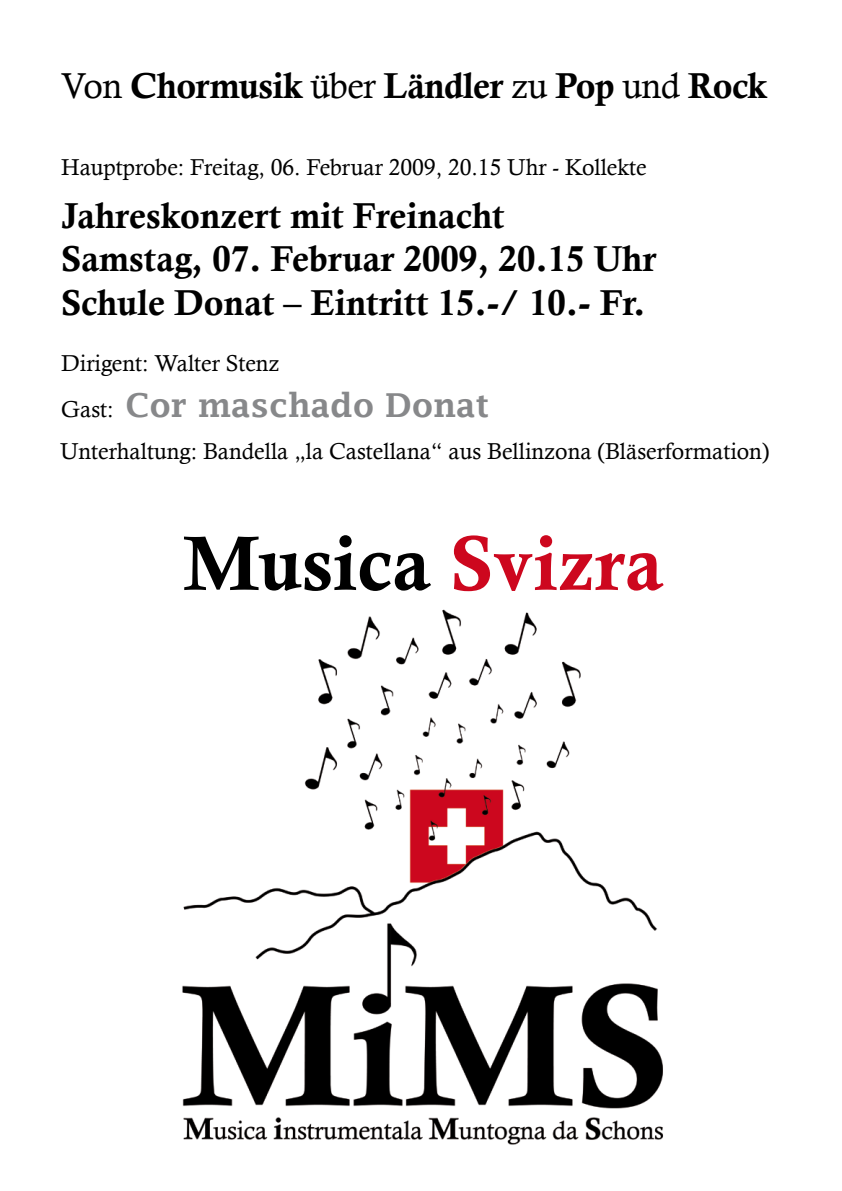
<style>
.page{position:relative;width:842px;height:1191px;background:#fff}
.page>*{position:absolute;margin:0;border:0;box-sizing:border-box;transform-origin:0 0}
.t1{font:77.1px "Calis MT Bol";color:#000}
.t2{font:36px/43.2px "Calis MT Bol";color:#000}
.t3{font:36px "Calis MT Bol";letter-spacing:-.02em;color:#000}
.t4{font:600 33px "Lucida Fax";color:#87888a}
.t5{font:23px "Calisto";color:#000}
.s1{font-family:"Calisto"}
.s2{font-family:"Calisto";font-weight:400;font-size:23px;color:#000}
.s3{color:#cd071e}
</style>
<div class="page">
<img style="left:182px;top:609px;width:482px;height:536px">
<h2 class="t3" style="left:61px;top:65px;width:707px"><span class="s1">Von</span> Chormusik <span class="s1">über</span> Ländler <span class="s1">zu</span> Pop <span class="s1">und</span> Rock</h2>
<p class="t5" style="left:61px;top:154px;width:587px">Hauptprobe: Freitag, 06. Februar 2009, 20.15 Uhr - Kollekte</p>
<h2 class="t2" style="left:61px;top:194px;width:597px">Jahreskonzert mit Freinacht<br>Samstag, 07. Februar 2009, 20.15 Uhr<br>Schule Donat – Eintritt 15.-/ 10.- Fr.</h2>
<p class="t5" style="left:61px;top:350px;width:220px">Dirigent: Walter Stenz</p>
<h3 class="t4" style="left:61px;top:386px;width:430px"><span class="s2">Gast:</span> Cor maschado Donat</h3>
<p class="t5" style="left:60px;top:438px;width:711px">Unterhaltung: Bandella „la Castellana“ aus Bellinzona (Bläserformation)</p>
<h1 class="t1" style="left:184px;top:519px;width:481px">Musica <span class="s3">Svizra</span></h1>
</div>
